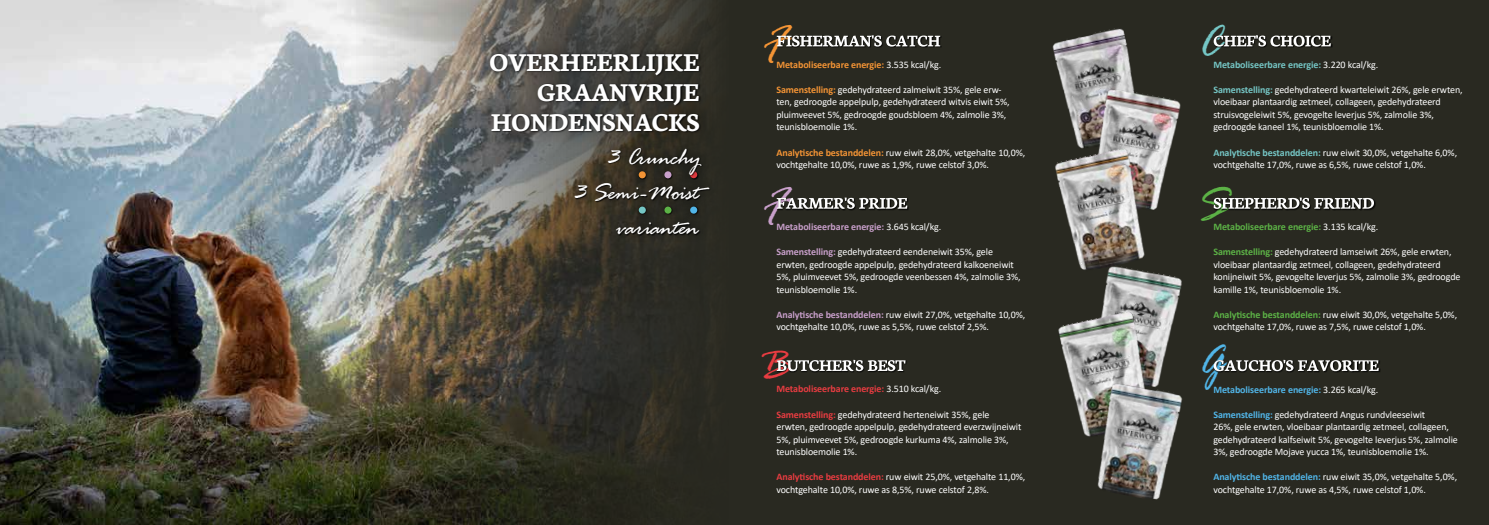
<style>
.page{position:relative;width:1489px;height:525px;background:#fff}
.page>*{position:absolute;margin:0;border:0;box-sizing:border-box;transform-origin:0 0}
.t1{font:47.5px "Rage Italic Plain";color:#f49435}
.t2{font:47.5px "Rage Italic Plain";color:#c89fca}
.t3{font:47.5px "Rage Italic Plain";color:#e83c41}
.t4{font:47.5px "Rage Italic Plain";color:#75c6c5}
.t5{font:47.5px "Rage Italic Plain";color:#5cb246}
.t6{font:47.5px "Rage Italic Plain";color:#51b5e8}
.t7{font:700 27.5px/30px "Neuton";color:#fff;text-align:right}
.t8{font:25px/35px "Rage Italic Plain";color:#fff;text-align:right}
.t9{font:10px/12.5px "Calibri";letter-spacing:-.01em;color:#fff}
.t10{font:700 10px "Calibri";letter-spacing:-.01em;color:#f49435}
.t11{font:700 10px "Calibri";letter-spacing:-.01em;color:#c89fca}
.t12{font:700 10px "Calibri";letter-spacing:-.01em;color:#e83c41}
.t13{font:700 10px "Calibri";letter-spacing:-.01em;color:#75c6c5}
.t14{font:700 10px "Calibri";letter-spacing:-.01em;color:#5cb246}
.t15{font:700 10px "Calibri";letter-spacing:-.01em;color:#51b5e8}
.s1{font-weight:400;color:#fff}
.s2{font-weight:700;color:#f49435}
.s3{font-weight:700;color:#c89fca}
.s4{font-weight:700;color:#e83c41}
.s5{font-weight:700;color:#75c6c5}
.s6{font-weight:700;color:#5cb246}
.s7{font-weight:700;color:#51b5e8}
</style>
<div class="page">
<div style="left:0;top:0;width:1488px;height:524px;background:#292921"></div>
<img style="left:0;top:0;width:853px;height:524px">
<div style="left:474px;top:38px;width:240px;height:109px;background:#000;opacity:.5"></div>
<div style="left:777px;top:36px;width:164px;height:12px;background:#1f1f19"></div>
<svg style="left:776px;top:35px;width:164px;height:12px"></svg>
<div style="left:777px;top:198px;width:131px;height:12px;background:#000;opacity:.75"></div>
<svg style="left:776px;top:197px;width:131px;height:12px"></svg>
<div style="left:777px;top:360px;width:130px;height:12px;background:#000;opacity:.75"></div>
<svg style="left:776px;top:359px;width:129px;height:12px"></svg>
<div style="left:1213px;top:36px;width:119px;height:12px;background:#000;opacity:.75"></div>
<svg style="left:1213px;top:35px;width:117px;height:12px"></svg>
<div style="left:1213px;top:198px;width:162px;height:12px;background:#000;opacity:.75"></div>
<svg style="left:1213px;top:197px;width:160px;height:12px"></svg>
<div style="left:1213px;top:360px;width:166px;height:12px;background:#000;opacity:.75"></div>
<svg style="left:1213px;top:359px;width:165px;height:12px"></svg>
<img style="left:1102px;top:272px;width:80px;height:108px">
<img style="left:1052px;top:28px;width:82px;height:119px">
<img style="left:1084px;top:87px;width:97px;height:123px">
<img style="left:1055px;top:147px;width:97px;height:126px">
<img style="left:1058px;top:310px;width:100px;height:127px">
<img style="left:1090px;top:380px;width:93px;height:120px">
<div style="left:566px;top:139px;width:151px;height:104px;background:#000;opacity:.75"></div>
<h1 class="t1" style="left:762px;top:21px;width:25px">F</h1>
<h2 class="t7" style="left:489px;top:46px;width:211px">OVERHEERLIJKE<br>GRAANVRIJE<br>HONDENSNACKS</h2>
<p class="t10" style="left:776px;top:57px;width:166px">Metaboliseerbare energie: <span class="s1">3.535 kcal/kg.</span></p>
<p class="t9" style="left:776px;top:83px;width:235px"><span class="s2">Samenstelling:</span> gedehydrateerd zalmeiwit 35%, gele erw&shy;ten, gedroogde appelpulp, gedehydrateerd witvis eiwit 5%, pluimveevet 5%, gedroogde goudsbloem 4%, zalmolie 3%, teunisbloemolie 1%.</p>
<p class="t9" style="left:776px;top:146px;width:250px"><span class="s2">Analytische bestanddelen:</span> ruw eiwit 28,0%, vetgehalte 10,0%, vochtgehalte 10,0%, ruwe as 1,9%, ruwe celstof 3,0%.</p>
<h3 class="t8" style="left:576px;top:143px;width:124px">3 Crunchy<br>3 Semi-Moist varianten</h3>
<h1 class="t2" style="left:762px;top:183px;width:25px">F</h1>
<p class="t11" style="left:776px;top:220px;width:166px">Metaboliseerbare energie: <span class="s1">3.645 kcal/kg.</span></p>
<p class="t9" style="left:776px;top:245px;width:246px"><span class="s3">Samenstelling:</span> gedehydrateerd eendeneiwit 35%, gele erwten, gedroogde appelpulp, gedehydrateerd kalkoeneiwit 5%, pluimveevet 5%, gedroogde veenbessen 4%, zalmolie 3%, teunisbloemolie 1%.</p>
<p class="t9" style="left:776px;top:308px;width:250px"><span class="s3">Analytische bestanddelen:</span> ruw eiwit 27,0%, vetgehalte 10,0%, vochtgehalte 10,0%, ruwe as 5,5%, ruwe celstof 2,5%.</p>
<h1 class="t3" style="left:762px;top:345px;width:29px">B</h1>
<p class="t12" style="left:776px;top:382px;width:166px">Metaboliseerbare energie: <span class="s1">3.510 kcal/kg.</span></p>
<p class="t9" style="left:776px;top:407px;width:246px"><span class="s4">Samenstelling:</span> gedehydrateerd herteneiwit 35%, gele erwten, gedroogde appelpulp, gedehydrateerd everzwijneiwit 5%, pluimveevet 5%, gedroogde kurkuma 4%, zalmolie 3%, teunisbloemolie 1%.</p>
<p class="t9" style="left:776px;top:470px;width:250px"><span class="s4">Analytische bestanddelen:</span> ruw eiwit 25,0%, vetgehalte 11,0%, vochtgehalte 10,0%, ruwe as 8,5%, ruwe celstof 2,8%.</p>
<h1 class="t4" style="left:1198px;top:21px;width:26px">C</h1>
<p class="t13" style="left:1213px;top:57px;width:166px">Metaboliseerbare energie: <span class="s1">3.220 kcal/kg.</span></p>
<p class="t9" style="left:1213px;top:83px;width:251px"><span class="s5">Samenstelling:</span> gedehydrateerd kwarteleiwit 26%, gele erwten, vloeibaar plantaardig zetmeel, collageen, gedehydrateerd struisvogeleiwit 5%, gevogelte leverjus 5%, zalmolie 3%, gedroogde kaneel 1%, teunisbloemolie 1%.</p>
<p class="t9" style="left:1213px;top:146px;width:245px"><span class="s5">Analytische bestanddelen:</span> ruw eiwit 30,0%, vetgehalte 6,0%, vochtgehalte 17,0%, ruwe as 6,5%, ruwe celstof 1,0%.</p>
<h1 class="t5" style="left:1198px;top:183px;width:29px">S</h1>
<p class="t14" style="left:1213px;top:220px;width:166px">Metaboliseerbare energie: <span class="s1">3.135 kcal/kg.</span></p>
<p class="t9" style="left:1213px;top:245px;width:248px"><span class="s6">Samenstelling:</span> gedehydrateerd lamseiwit 26%, gele erwten, vloeibaar plantaardig zetmeel, collageen, gedehydrateerd konijneiwit 5%, gevogelte leverjus 5%, zalmolie 3%, gedroogde kamille 1%, teunisbloemolie 1%.</p>
<p class="t9" style="left:1213px;top:308px;width:245px"><span class="s6">Analytische bestanddelen:</span> ruw eiwit 30,0%, vetgehalte 5,0%, vochtgehalte 17,0%, ruwe as 7,5%, ruwe celstof 1,0%.</p>
<h1 class="t6" style="left:1198px;top:339px;width:25px">G</h1>
<p class="t15" style="left:1213px;top:382px;width:166px">Metaboliseerbare energie: <span class="s1">3.265 kcal/kg.</span></p>
<p class="t9" style="left:1213px;top:407px;width:246px"><span class="s7">Samenstelling:</span> gedehydrateerd Angus rundvleeseiwit<br>26%, gele erwten, vloeibaar plantaardig zetmeel, collageen, gedehydrateerd kalfseiwit 5%, gevogelte leverjus 5%, zalmolie 3%, gedroogde Mojave yucca 1%, teunisbloemolie 1%.</p>
<p class="t9" style="left:1213px;top:470px;width:245px"><span class="s7">Analytische bestanddelen:</span> ruw eiwit 35,0%, vetgehalte 5,0%, vochtgehalte 17,0%, ruwe as 4,5%, ruwe celstof 1,0%.</p>
</div>
